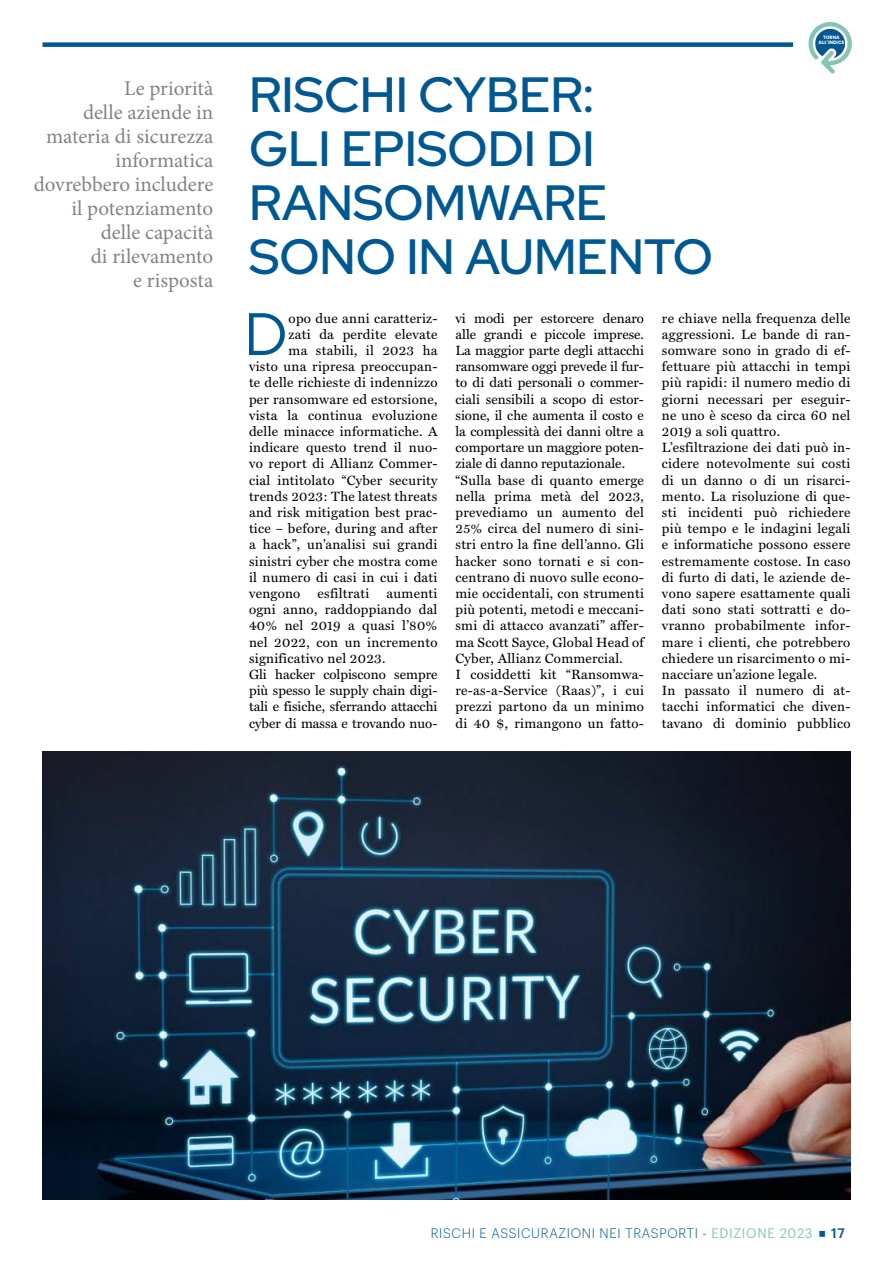
<style>
.page{position:relative;width:893px;height:1263px;background:#fff}
.page>*{position:absolute;margin:0;border:0;box-sizing:border-box;transform-origin:0 0}
.t1{font:59.85px "Red Hat Display";color:#005892}
.t2{font:500 49.5px/54px "Red Hat Display";color:#005892}
.t3{font:21px/24px "Minion Pro";color:#828383;text-align:right}
.t4{font:13.5px/16.2px "Miller Text Roman";letter-spacing:.02em;color:#000}
.t5{font:13.5px/16.2px "Miller Text Roman";color:#000}
.t6{font:300 13.5px "Graphik";letter-spacing:.055em;color:#005892;scale:.96 1}
.t7{font:500 13.5px "Graphik";color:#005892}
.t8{font:700 4.8px/5.7px "Poppins";color:#fff;text-align:center}
.s1{font-weight:400;color:#6982af}
.s2{font-weight:400;color:#82c6bb}
</style>
<div class="page">
<img style="left:808px;top:22px;width:44px;height:52px">
<div style="left:43px;top:42px;width:750px;height:5px;background:#005892"></div>
<img style="left:43px;top:752px;width:807px;height:447px">
<h3 class="t3" style="left:34px;top:76px;width:181px">Le priorità<br>delle aziende in materia di sicurezza informatica dovrebbero includere il potenziamento delle capacità<br>di rilevamento<br>e risposta</h3>
<h2 class="t2" style="left:249px;top:67px;width:466px">RISCHI CYBER:<br>GLI EPISODI DI<br>RANSOMWARE<br>SONO IN AUMENTO</h2>
<p class="t8" style="left:819px;top:34px;width:27px">TORNA<br>ALL’INDICE</p>
<h1 class="t1" style="left:244px;top:295px;width:37px">D</h1>
<p class="t4" style="left:289px;top:310px;width:150px">opo due anni caratteriz-</p>
<p class="t4" style="left:289px;top:326px;width:150px">zati da perdite elevate</p>
<p class="t4" style="left:289px;top:342px;width:150px">ma stabili, il 2023 ha</p>
<p class="t4" style="left:249px;top:358px;width:190px">visto una ripresa preoccupan-</p>
<p class="t4" style="left:249px;top:375px;width:190px">te delle richieste di indennizzo</p>
<p class="t4" style="left:249px;top:391px;width:190px">per ransomware ed estorsione,</p>
<p class="t4" style="left:249px;top:407px;width:190px">vista la continua evoluzione</p>
<p class="t4" style="left:249px;top:423px;width:190px">delle minacce informatiche. A</p>
<p class="t4" style="left:249px;top:439px;width:190px">indicare questo trend il nuo-</p>
<p class="t4" style="left:249px;top:456px;width:190px">vo report di Allianz Commer-</p>
<p class="t4" style="left:249px;top:472px;width:190px">cial intitolato “Cyber security</p>
<p class="t4" style="left:249px;top:488px;width:190px">trends 2023: The latest threats</p>
<p class="t4" style="left:249px;top:504px;width:190px">and risk mitigation best prac-</p>
<p class="t4" style="left:249px;top:520px;width:190px">tice – before, during and after</p>
<p class="t4" style="left:249px;top:537px;width:190px">a hack”, un’analisi sui grandi</p>
<p class="t4" style="left:249px;top:553px;width:190px">sinistri cyber che mostra come</p>
<p class="t4" style="left:249px;top:569px;width:190px">il numero di casi in cui i dati</p>
<p class="t4" style="left:249px;top:585px;width:53px">vengono</p>
<p class="t4" style="left:318px;top:585px;width:53px">esfiltrati</p>
<p class="t5" style="left:249px;top:585px;width:190px;text-indent:138px">aumenti ogni anno, raddoppiando dal<br>40% nel 2019 a quasi l’80% nel 2022, con un incremento significativo nel 2023.<br>Gli hacker colpiscono sempre più spesso le supply chain digi&shy;tali e fisiche, sferrando attacchi cyber di massa e trovando nuo-</p>
<p class="t4" style="left:455px;top:310px;width:190px">vi modi per estorcere denaro alle grandi e piccole imprese.<br>La maggior parte degli attacchi ransomware oggi prevede il fur&shy;to di dati personali o commer&shy;ciali sensibili a scopo di estor&shy;sione, il che aumenta il costo e la complessità dei danni oltre a comportare un maggiore poten&shy;ziale di danno reputazionale. “Sulla base di quanto emerge nella prima metà del 2023, prevediamo un aumento del<br>25% circa del numero di sini&shy;stri entro la fine dell’anno. Gli hacker sono tornati e si con&shy;centrano di nuovo sulle econo&shy;mie occidentali, con strumenti più potenti, metodi e meccani&shy;smi di attacco avanzati” affer&shy;ma Scott Sayce, Global Head of<br>Cyber, Allianz Commercial.<br>I cosiddetti kit “Ransomwa&shy;re-as-a-Service (Raas)”, i cui prezzi partono da un minimo di 40 $, rimangono un fatto-</p>
<p class="t4" style="left:662px;top:310px;width:190px">re chiave nella frequenza delle aggressioni. Le bande di ran&shy;somware sono in grado di ef&shy;fettuare più attacchi in tempi più rapidi: il numero medio di giorni necessari per eseguir&shy;ne uno è sceso da circa 60 nel<br>2019 a soli quattro.<br>L’esfiltrazione dei dati può in&shy;cidere notevolmente sui costi di un danno o di un risarci&shy;mento. La risoluzione di que&shy;sti incidenti può richiedere più tempo e le indagini legali e informatiche possono essere estremamente costose. In caso di furto di dati, le aziende de&shy;vono sapere esattamente quali dati sono stati sottratti e do&shy;vranno probabilmente infor&shy;mare i clienti, che potrebbero chiedere un risarcimento o mi&shy;nacciare un’azione legale.<br>In passato il numero di at&shy;tacchi informatici che diven&shy;tavano di dominio pubblico</p>
<p class="t6" style="left:431px;top:1224px;width:399px">RISCHI E ASSICURAZIONI NEI TRASPORTI <span class="s1">-</span> <span class="s2">EDIZIONE 2023</span></p>
<p class="t7" style="left:831px;top:1223px;width:15px">17</p>
</div>
